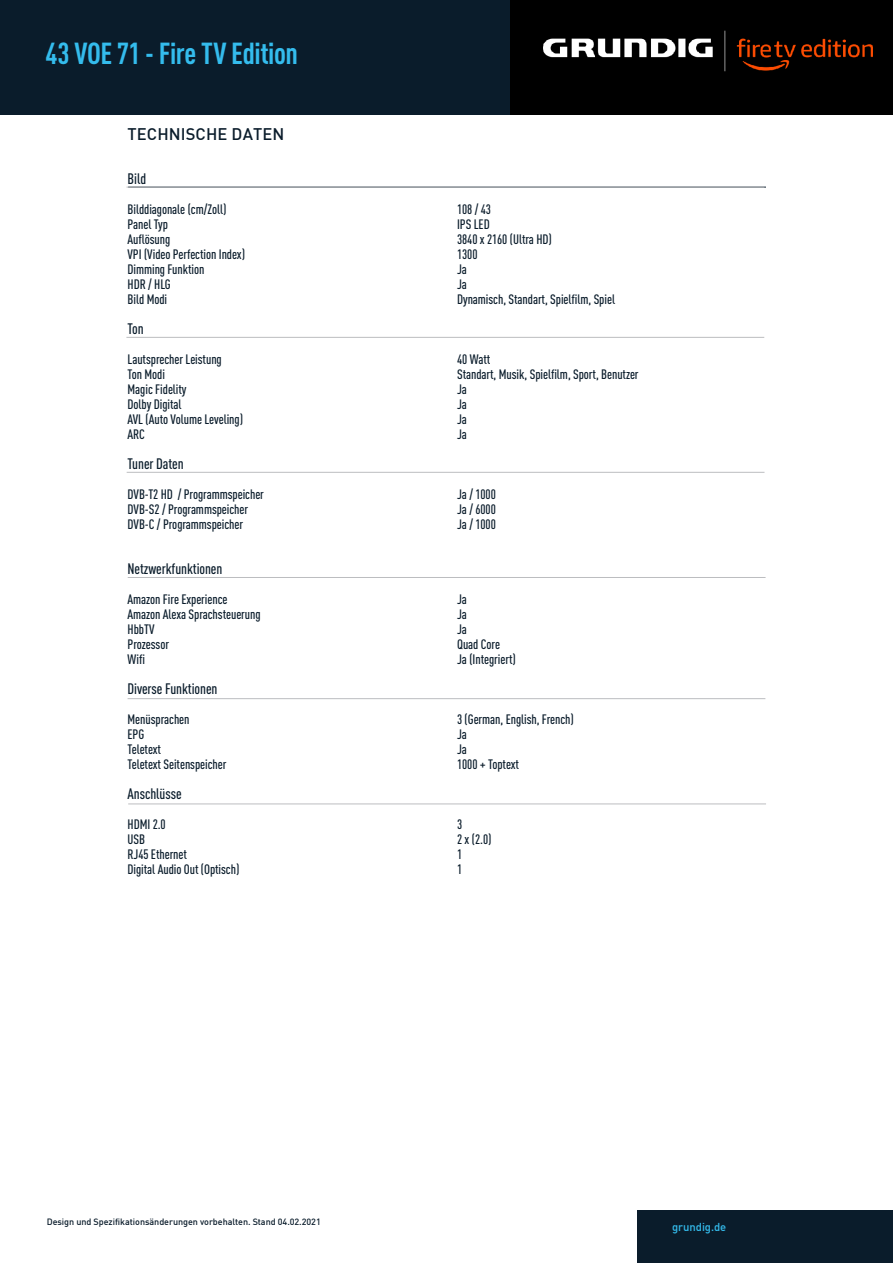
<style>
.page{position:relative;width:893px;height:1263px;background:#fff}
.page>*{position:absolute;margin:0;border:0;box-sizing:border-box;transform-origin:0 0}
.t1{font:700 condensed 30px "DIN Pro";letter-spacing:-.015em;color:#34bced}
.t2{font:16.5px "DIN Medium";letter-spacing:.005em;color:#0a1c2b}
.t3{font:500 condensed 15px "DIN Pro";letter-spacing:-.005em;color:#0a1c2b}
.t4{font:500 condensed 13.5px/15px "DIN Pro";letter-spacing:-.005em;color:#0a1c2b}
.t5{font:11.25px "DIN Medium";letter-spacing:-.005em;color:#34bced}
.t6{font:9px "DIN Medium";letter-spacing:-.005em;color:#0a1c2b}
</style>
<div class="page">
<div style="left:0;top:0;width:510px;height:115px;background:#0a1c2b"></div>
<hr style="left:128px;top:187px;width:638px;height:1px;background:#0a1c2b">
<div style="left:638px;top:1211px;width:255px;height:52px;background:#0a1c2b"></div>
<hr style="left:128px;top:577px;width:638px;height:1px;background:#bcbdc0">
<hr style="left:127px;top:472px;width:637px;height:1px;background:#bcbdc0">
<hr style="left:126px;top:187px;width:638px;height:1px;background:#bcbdc0">
<hr style="left:126px;top:337px;width:638px;height:1px;background:#bcbdc0">
<hr style="left:128px;top:698px;width:637px;height:1px;background:#bcbdc0">
<hr style="left:128px;top:804px;width:638px;height:1px;background:#bcbdc0">
<img style="left:510px;top:0;width:383px;height:115px">
<h1 class="t1" style="left:46px;top:31px;width:254px">43 VOE 71 - Fire TV Edition</h1>
<p class="t2" style="left:128px;top:124px;width:158px">TECHNISCHE DATEN</p>
<p class="t3" style="left:128px;top:168px;width:20px">Bild</p>
<p class="t4" style="left:128px;top:201px;width:119px">Bilddiagonale (cm/Zoll)<br>Panel Typ<br>Auflösung<br>VPI (Video Perfection Index)<br>Dimming Funktion<br>HDR / HLG<br>Bild Modi</p>
<p class="t3" style="left:128px;top:318px;width:18px">Ton</p>
<p class="t4" style="left:128px;top:351px;width:117px">Lautsprecher Leistung<br>Ton Modi<br>Magic Fidelity<br>Dolby Digital<br>AVL (Auto Volume Leveling)<br>ARC</p>
<p class="t3" style="left:128px;top:453px;width:58px">Tuner Daten</p>
<p class="t4" style="left:128px;top:486px;width:138px">DVB-T2 HD / Programmspeicher<br>DVB-S2 / Programmspeicher<br>DVB-C / Programmspeicher</p>
<p class="t3" style="left:128px;top:558px;width:96px">Netzwerkfunktionen</p>
<p class="t4" style="left:128px;top:591px;width:135px">Amazon Fire Experience<br>Amazon Alexa Sprachsteuerung<br>HbbTV<br>Prozessor<br>Wifi</p>
<p class="t3" style="left:128px;top:678px;width:91px">Diverse Funktionen</p>
<p class="t4" style="left:128px;top:711px;width:100px">Menüsprachen<br>EPG<br>Teletext<br>Teletext Seitenspeicher</p>
<p class="t3" style="left:128px;top:783px;width:56px">Anschlüsse</p>
<p class="t4" style="left:128px;top:816px;width:113px">HDMI 2.0<br>USB<br>RJ45 Ethernet<br>Digital Audio Out (Optisch)</p>
<p class="t6" style="left:47px;top:1216px;width:276px">Design und Spezifikationsänderungen vorbehalten. Stand 04.02.2021</p>
<p class="t4" style="left:457px;top:201px;width:159px">108 / 43<br>IPS LED<br>3840 x 2160 (Ultra HD)<br>1300<br>Ja<br>Ja<br>Dynamisch, Standart, Spielfilm, Spiel</p>
<p class="t4" style="left:457px;top:351px;width:183px">40 Watt<br>Standart, Musik, Spielfilm, Sport, Benutzer<br>Ja<br>Ja<br>Ja<br>Ja</p>
<p class="t4" style="left:457px;top:486px;width:40px;text-align:justify">Ja / 1000<br>Ja / 6000<br>Ja / 1000</p>
<p class="t4" style="left:457px;top:591px;width:60px">Ja<br>Ja<br>Ja<br>Quad Core<br>Ja (Integriert)</p>
<p class="t4" style="left:457px;top:711px;width:118px">3 (German, English, French)<br>Ja<br>Ja<br>1000 + Toptext</p>
<p class="t4" style="left:457px;top:816px;width:36px">3<br>2 x (2.0)<br>1<br>1</p>
<p class="t5" style="left:672px;top:1220px;width:56px">grundig.de</p>
</div>
